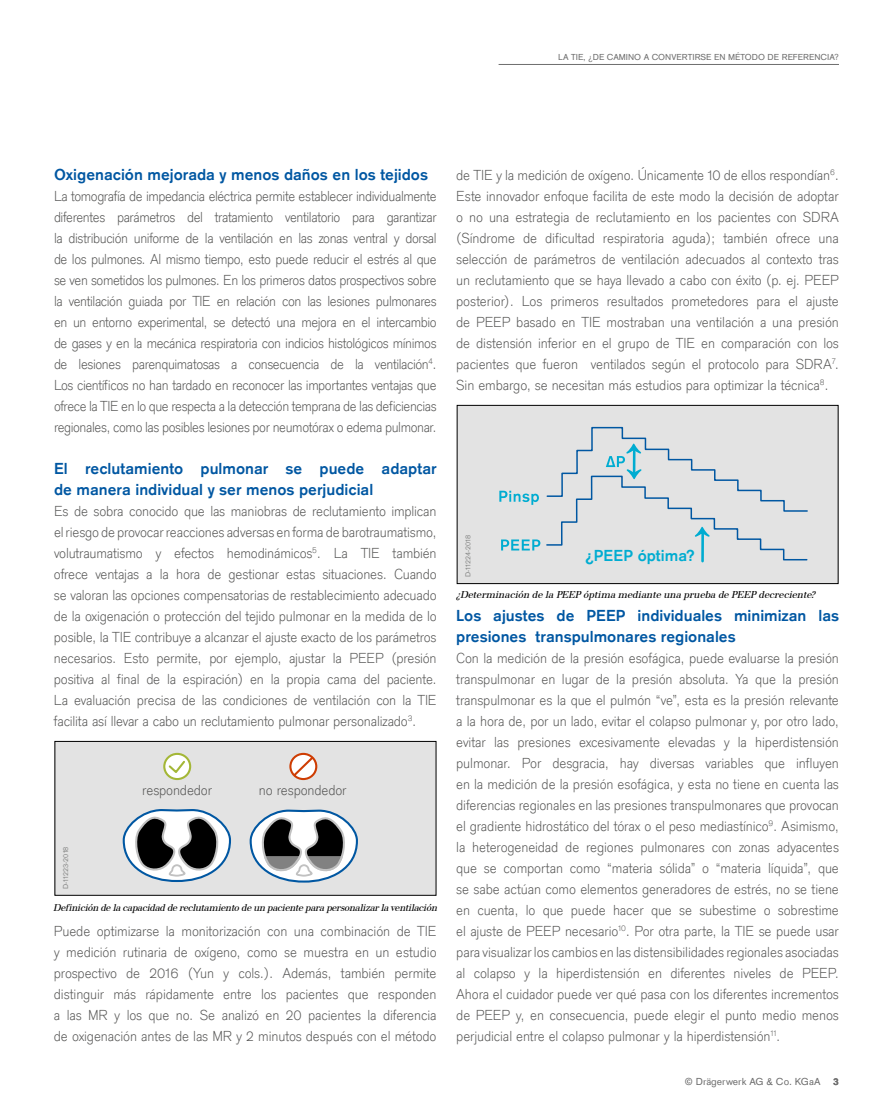
<style>
.page{position:relative;width:893px;height:1106px;background:#fff}
.page>*{position:absolute;margin:0;border:0;box-sizing:border-box;transform-origin:0 0}
.t1{font:700 16.5px/21px "Draeger Sans Global";color:#0057a2}
.t2{font:700 16.5px "Draeger Sans Global";color:#00acd1}
.t3{font:300 15px/21px "Draeger Sans Global";letter-spacing:-.01em;color:#535352;text-align:justify}
.t4{font:10.5px "Draeger Sans Global";color:#6e6e6e}
.t5{font:italic 10.35px "Draeger Walbaum Global";color:#000}
.t6{font:italic 10.2px "Draeger Walbaum Global";color:#000}
.t7{font:9px "Draeger Sans Global";color:#6e6e6e}
.t8{font:7.5px "Draeger Sans Global";color:#868786}
.s1{font-weight:700}
</style>
<div class="page">
<hr style="left:499px;top:64px;width:340px;height:1px;background:#6e6e6e">
<div style="left:55px;top:741px;width:381px;height:154px;background:#e3e3e3"></div>
<div style="left:55px;top:741px;width:381px;height:154px;border:1px solid #000"></div>
<svg style="left:289px;top:752px;width:29px;height:29px"></svg>
<svg style="left:163px;top:752px;width:29px;height:29px"></svg>
<svg style="left:122px;top:809px;width:236px;height:74px"></svg>
<div style="left:457px;top:405px;width:381px;height:178px;background:#e3e3e3"></div>
<div style="left:457px;top:405px;width:381px;height:179px;border:1px solid #000"></div>
<svg style="left:499px;top:426px;width:309px;height:136px"></svg>
<p class="t7" style="left:558px;top:52px;width:282px">LA TIE, ¿DE CAMINO A CONVERTIRSE EN MÉTODO DE REFERENCIA?</p>
<p class="t1" style="left:54px;top:164px;width:375px">Oxigenación mejorada y menos daños en los tejidos</p>
<p class="t3" style="left:54px;top:185px;width:384px">La tomografía de impedancia eléctrica permite establecer individualmente diferentes parámetros del tratamiento ventilatorio para garantizar la distribución uniforme de la ventilación en las zonas ventral y dorsal de los pulmones. Al mismo tiempo, esto puede reducir el estrés al que se ven sometidos los pulmones. En los primeros datos prospectivos sobre la ventilación guiada por TIE en relación con las lesiones pulmonares en un entorno experimental, se detectó una mejora en el intercambio de gases y en la mecánica respiratoria con indicios histológicos mínimos de lesiones parenquimatosas a consecuencia de la ventilación<sup>4</sup>.<br>Los científicos no han tardado en reconocer las importantes ventajas que ofrece la TIE en lo que respecta a la detección temprana de las deficiencias regionales, como las posibles lesiones por neumotórax o edema pulmonar.</p>
<p class="t1" style="left:54px;top:458px;width:384px">El reclutamiento pulmonar se puede adaptar de manera individual y ser menos perjudicial</p>
<p class="t3" style="left:54px;top:500px;width:384px">Es de sobra conocido que las maniobras de reclutamiento implican el riesgo de provocar reacciones adversas en forma de barotraumatismo, volutraumatismo y efectos hemodinámicos<sup>5</sup>. La TIE también ofrece ventajas a la hora de gestionar estas situaciones. Cuando se valoran las opciones compensatorias de restablecimiento adecuado de la oxigenación o protección del tejido pulmonar en la medida de lo posible, la TIE contribuye a alcanzar el ajuste exacto de los parámetros necesarios. Esto permite, por ejemplo, ajustar la PEEP (presión positiva al final de la espiración) en la propia cama del paciente.<br>La evaluación precisa de las condiciones de ventilación con la TIE facilita así llevar a cabo un reclutamiento pulmonar personalizado<sup>3</sup>.</p>
<p class="t8" style="left:61px;top:889px;width:44px;rotate:-90deg">D-11223-2018</p>
<p class="t3" style="left:142px;top:779px;width:71px">respondedor</p>
<p class="t3" style="left:259px;top:779px;width:89px">no respondedor</p>
<p class="t6" style="left:53px;top:899px;width:389px">Definicióndelacapacidaddereclutamientodeunpacienteparapersonalizarlaventilación</p>
<p class="t3" style="left:54px;top:920px;width:384px">Puede optimizarse la monitorización con una combinación de TIE y medición rutinaria de oxígeno, como se muestra en un estudio prospectivo de 2016 (Yun y cols.). Además, también permite distinguir más rápidamente entre los pacientes que responden a las MR y los que no. Se analizó en 20 pacientes la diferencia de oxigenación antes de las MR y 2 minutos después con el método</p>
<p class="t3" style="left:456px;top:164px;width:384px">de TIE y la medición de oxígeno. Únicamente 10 de ellos respondían<sup>6</sup>.<br>Este innovador enfoque facilita de este modo la decisión de adoptar o no una estrategia de reclutamiento en los pacientes con SDRA (Síndrome de dificultad respiratoria aguda); también ofrece una selección de parámetros de ventilación adecuados al contexto tras un reclutamiento que se haya llevado a cabo con éxito (p. ej. PEEP posterior). Los primeros resultados prometedores para el ajuste de PEEP basado en TIE mostraban una ventilación a una presión de distensión inferior en el grupo de TIE en comparación con los pacientes que fueron ventilados según el protocolo para SDRA<sup>7</sup>.<br>Sin embargo, se necesitan más estudios para optimizar la técnica<sup>8</sup>.</p>
<p class="t8" style="left:463px;top:577px;width:44px;rotate:-90deg">D-11224-2018</p>
<p class="t2" style="left:586px;top:546px;width:111px">¿PEEP óptima?</p>
<p class="t5" style="left:456px;top:586px;width:364px">¿DeterminacióndelaPEEPóptimamedianteunapruebadePEEPdecreciente?</p>
<p class="t1" style="left:456px;top:605px;width:384px">Los ajustes de PEEP individuales minimizan las presiones transpulmonares regionales</p>
<p class="t3" style="left:456px;top:647px;width:384px">Con la medición de la presión esofágica, puede evaluarse la presión transpulmonar en lugar de la presión absoluta. Ya que la presión transpulmonar es la que el pulmón “ve”, esta es la presión relevante a la hora de, por un lado, evitar el colapso pulmonar y, por otro lado, evitar las presiones excesivamente elevadas y la hiperdistensión pulmonar. Por desgracia, hay diversas variables que influyen en la medición de la presión esofágica, y esta no tiene en cuenta las diferencias regionales en las presiones transpulmonares que provocan el gradiente hidrostático del tórax o el peso mediastínico<sup>9</sup>. Asimismo, la heterogeneidad de regiones pulmonares con zonas adyacentes que se comportan como “materia sólida” o “materia líquida”, que se sabe actúan como elementos generadores de estrés, no se tiene en cuenta, lo que puede hacer que se subestime o sobrestime el ajuste de PEEP necesario<sup>10</sup>. Por otra parte, la TIE se puede usar para visualizar los cambios en las distensibilidades regionales asociadas al colapso y la hiperdistensión en diferentes niveles de PEEP.<br>Ahora el cuidador puede ver qué pasa con los diferentes incrementos de PEEP y, en consecuencia, puede elegir el punto medio menos perjudicial entre el colapso pulmonar y la hiperdistensión<sup>11</sup>.</p>
<p class="t4" style="left:685px;top:1074px;width:156px">© Drägerwerk AG &amp; Co. KGaA <span class="s1">3</span></p>
</div>
